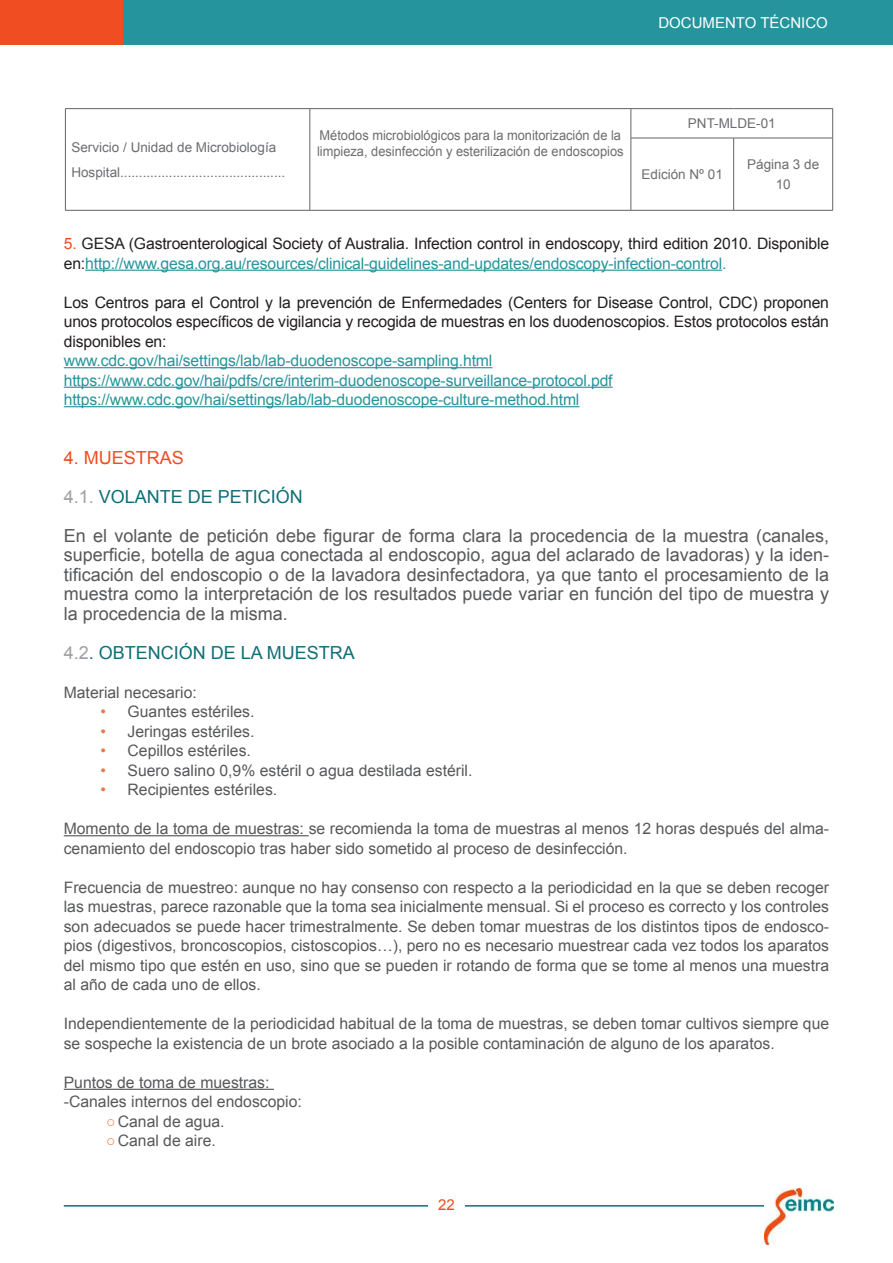
<style>
.page{position:relative;width:893px;height:1263px;background:#fff}
.page>*{position:absolute;margin:0;border:0;box-sizing:border-box;transform-origin:0 0}
.t1{font:18px/19.5px "Arial";color:#57585a}
.t2{font:18px "Arial";color:#106e76}
.t3{font:15.75px/19.5px "Arial";color:#57585a}
.t4{font:15.75px/19.5px "Arial";letter-spacing:-.01em;color:#231f20}
.t5{font:15.75px/19.5px "Arial";letter-spacing:-.01em;color:#26949c}
.t6{font:15px "Arial";color:#fff}
.t7{font:15px "Arial";color:#f04d22}
.t8{font:13.5px/25.5px "Arial";color:#6c6d70}
.t9{font:13.5px/16.5px "Arial";color:#6c6d70;scale:.95 1}
.s1{color:#f04d22}
.s2{color:#26949c}
.s3{color:#9d9fa2}
.s4{color:#106e76}
.s5{color:#f37342}
</style>
<div class="page">
<hr style="left:64px;top:1205px;width:769px;height:1px;background:#106e76">
<div style="left:428px;top:1192px;width:37px;height:26px;background:#fff"></div>
<div style="left:0;top:0;width:123px;height:45px;background:#f04d22"></div>
<div style="left:123px;top:0;width:770px;height:45px;background:#26949c"></div>
<img style="left:764px;top:1188px;width:69px;height:56px">
<hr style="left:85px;top:270px;width:637px;height:1px;background:#26949c">
<hr style="left:64px;top:367px;width:428px;height:1px;background:#26949c">
<hr style="left:64px;top:387px;width:549px;height:1px;background:#26949c">
<hr style="left:64px;top:406px;width:515px;height:1px;background:#26949c">
<hr style="left:64px;top:835px;width:245px;height:1px;background:#57585a">
<hr style="left:64px;top:1089px;width:210px;height:1px;background:#57585a">
<hr style="left:65px;top:210px;width:245px;height:1px;background:#636366">
<hr style="left:65px;top:108px;width:245px;height:1px;background:#636366">
<svg style="left:65px;top:109px;width:1px;height:29px"></svg>
<hr style="left:310px;top:108px;width:321px;height:1px;background:#636366">
<svg style="left:310px;top:109px;width:1px;height:29px"></svg>
<hr style="left:65px;top:138px;width:1px;height:72px;background:#636366">
<hr style="left:310px;top:138px;width:1px;height:72px;background:#636366">
<hr style="left:631px;top:108px;width:103px;height:1px;background:#636366">
<svg style="left:631px;top:109px;width:1px;height:29px"></svg>
<hr style="left:734px;top:108px;width:99px;height:1px;background:#636366">
<svg style="left:832px;top:109px;width:1px;height:29px"></svg>
<hr style="left:631px;top:138px;width:103px;height:1px;background:#636366">
<hr style="left:631px;top:138px;width:1px;height:72px;background:#636366">
<hr style="left:734px;top:138px;width:99px;height:1px;background:#636366">
<hr style="left:733px;top:138px;width:1px;height:72px;background:#636366">
<hr style="left:832px;top:138px;width:1px;height:72px;background:#636366">
<hr style="left:310px;top:210px;width:321px;height:1px;background:#636366">
<hr style="left:631px;top:210px;width:103px;height:1px;background:#636366">
<hr style="left:734px;top:210px;width:99px;height:1px;background:#636366">
<p class="t6" style="left:658px;top:12px;width:171px">DOCUMENTO TÉCNICO</p>
<p class="t8" style="left:71px;top:134px;width:215px">Servicio / Unidad de Microbiología<br>Hospital............................................</p>
<p class="t9" style="left:317px;top:127px;width:324px">Métodos microbiológicos para la monitorización de la limpieza, desinfección y esterilización de endoscopios</p>
<p class="t8" style="left:688px;top:111px;width:89px">PNT-MLDE-01</p>
<p class="t8" style="left:641px;top:162px;width:83px">Edición Nº 01</p>
<p class="t8" style="left:747px;top:155px;width:74px;line-height:19.5px;text-align:center">Página 3 de<br>10</p>
<p class="t4" style="left:64px;top:234px;width:767px"><span class="s1">5.</span> GESA (Gastroenterological Society of Australia. Infection control in endoscopy, third edition 2010. Disponible en:<span class="s2">http://www.gesa.org.au/resources/clinical-guidelines-and-updates/endoscopy-infection-control.</span></p>
<p class="t4" style="left:64px;top:292px;width:767px;text-align:justify">Los Centros para el Control y la prevención de Enfermedades (Centers for Disease Control, CDC) proponen unos protocolos específicos de vigilancia y recogida de muestras en los duodenoscopios. Estos protocolos están disponibles en:</p>
<p class="t5" style="left:64px;top:351px;width:550px">www.cdc.gov/hai/settings/lab/lab-duodenoscope-sampling.html https://www.cdc.gov/hai/pdfs/cre/interim-duodenoscope-surveillance-protocol.pdf https://www.cdc.gov/hai/settings/lab/lab-duodenoscope-culture-method.html</p>
<p class="t1" style="left:64px;top:438px;width:767px;line-height:39px"><span class="s1">4. MUESTRAS<br></span><span class="s3">4.1.</span> <span class="s4">VOLANTE DE PETICIÓN<br></span>En el volante de petición debe figurar de forma clara la procedencia de la muestra (canales,</p>
<p class="t1" style="left:64px;top:545px;width:767px;text-align:justify">superficie, botella de agua conectada al endoscopio, agua del aclarado de lavadoras) y la iden&shy;tificación del endoscopio o de la lavadora desinfectadora, ya que tanto el procesamiento de la muestra como la interpretación de los resultados puede variar en función del tipo de muestra y la procedencia de la misma.</p>
<p class="t2" style="left:64px;top:640px;width:293px"><span class="s3">4.2</span>. OBTENCIÓN DE LA MUESTRA</p>
<p class="t3" style="left:64px;top:682px;width:135px">Material necesario:</p>
<p class="t3" style="left:101px;top:702px;width:155px"><span class="s5">•</span> Guantes estériles.</p>
<p class="t3" style="left:101px;top:721px;width:155px"><span class="s5">•</span> Jeringas estériles.</p>
<p class="t3" style="left:101px;top:741px;width:152px"><span class="s5">•</span> Cepillos estériles.</p>
<p class="t3" style="left:101px;top:760px;width:373px"><span class="s5">•</span> Suero salino 0,9% estéril o agua destilada estéril.</p>
<p class="t3" style="left:101px;top:780px;width:178px"><span class="s5">•</span> Recipientes estériles.</p>
<p class="t3" style="left:64px;top:819px;width:767px">Momento de la toma de muestras: se recomienda la toma de muestras al menos 12 horas después del alma&shy;cenamiento del endoscopio tras haber sido sometido al proceso de desinfección.</p>
<p class="t3" style="left:64px;top:877px;width:767px;text-align:justify">Frecuencia de muestreo: aunque no hay consenso con respecto a la periodicidad en la que se deben recoger las muestras, parece razonable que la toma sea inicialmente mensual. Si el proceso es correcto y los controles son adecuados se puede hacer trimestralmente. Se deben tomar muestras de los distintos tipos de endosco&shy;pios (digestivos, broncoscopios, cistoscopios…), pero no es necesario muestrear cada vez todos los aparatos del mismo tipo que estén en uso, sino que se pueden ir rotando de forma que se tome al menos una muestra al año de cada uno de ellos.</p>
<p class="t3" style="left:64px;top:1014px;width:767px">Independientemente de la periodicidad habitual de la toma de muestras, se deben tomar cultivos siempre que se sospeche la existencia de un brote asociado a la posible contaminación de alguno de los aparatos.</p>
<p class="t3" style="left:64px;top:1072px;width:240px">Puntos de toma de muestras: -Canales internos del endoscopio:</p>
<p class="t3" style="left:106px;top:1111px;width:120px"><span class="s5">○</span>Canal de agua.</p>
<p class="t3" style="left:106px;top:1131px;width:111px"><span class="s5">○</span>Canal de aire.</p>
<p class="t7" style="left:438px;top:1195px;width:18px">22</p>
</div>
